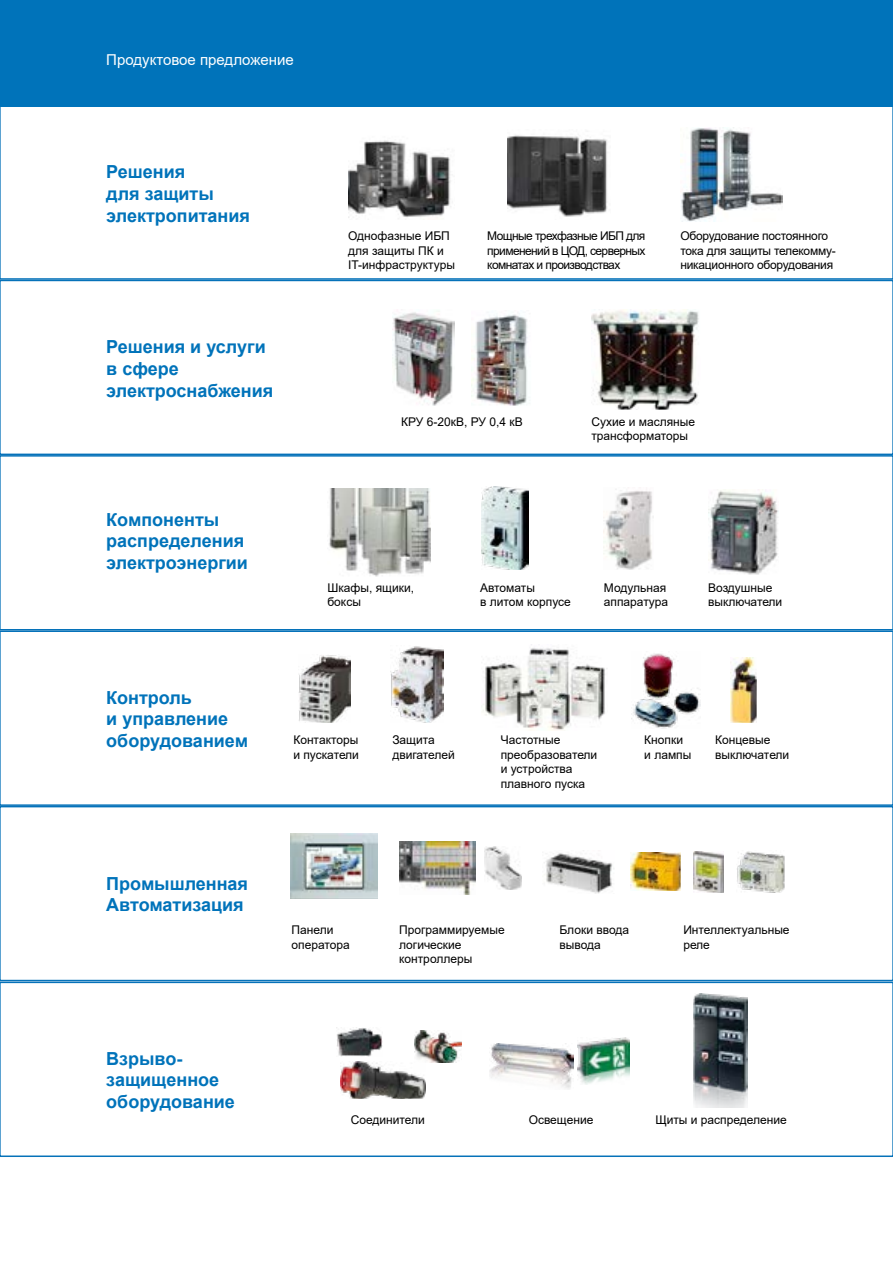
<style>
.page{position:relative;width:893px;height:1263px;background:#fff}
.page>*{position:absolute;margin:0;border:0;box-sizing:border-box;transform-origin:0 0}
.t1{font:700 18px/21.6px "Arial";color:#0073ba}
.t2{font:15px "Arial";color:#fff}
.t3{font:12px/14.4px "Arial";color:#000}
.t4{font:12px/14.4px "Arial";letter-spacing:-.02em;color:#000}
</style>
<div class="page">
<div style="left:0;top:806px;width:893px;height:175px;border:2px solid #0672b9"></div>
<div style="left:0;top:630px;width:893px;height:176px;border:2px solid #0672b9"></div>
<div style="left:0;top:981px;width:893px;height:176px;border:2px solid #0672b9"></div>
<div style="left:0;top:455px;width:893px;height:175px;border:2px solid #0672b9"></div>
<div style="left:0;top:280px;width:893px;height:175px;border:2px solid #0672b9"></div>
<div style="left:0;top:104px;width:893px;height:176px;border:2px solid #0672b9"></div>
<div style="left:0;top:0;width:893px;height:106px;background:#0073ba"></div>
<img style="left:392px;top:311px;width:62px;height:95px">
<img style="left:471px;top:313px;width:57px;height:93px">
<img style="left:348px;top:140px;width:103px;height:78px">
<img style="left:508px;top:135px;width:99px;height:82px">
<img style="left:680px;top:127px;width:103px;height:94px">
<img style="left:329px;top:488px;width:102px;height:88px">
<img style="left:482px;top:487px;width:46px;height:83px">
<img style="left:604px;top:489px;width:48px;height:81px">
<img style="left:708px;top:490px;width:70px;height:84px">
<img style="left:299px;top:655px;width:52px;height:68px">
<img style="left:390px;top:646px;width:54px;height:77px">
<img style="left:483px;top:644px;width:124px;height:87px">
<img style="left:631px;top:653px;width:69px;height:76px">
<img style="left:730px;top:657px;width:26px;height:66px">
<img style="left:291px;top:833px;width:87px;height:66px">
<img style="left:399px;top:842px;width:77px;height:52px">
<img style="left:485px;top:846px;width:36px;height:43px">
<img style="left:544px;top:850px;width:70px;height:43px">
<img style="left:631px;top:853px;width:49px;height:38px">
<img style="left:693px;top:851px;width:31px;height:41px">
<img style="left:737px;top:851px;width:48px;height:42px">
<img style="left:337px;top:1028px;width:46px;height:28px">
<img style="left:415px;top:1030px;width:46px;height:32px">
<img style="left:340px;top:1061px;width:86px;height:38px">
<img style="left:489px;top:1043px;width:85px;height:46px">
<img style="left:577px;top:1037px;width:53px;height:47px">
<img style="left:693px;top:994px;width:54px;height:113px">
<img style="left:591px;top:309px;width:108px;height:101px">
<p class="t2" style="left:106px;top:49px;width:189px">Продуктовое предложение</p>
<h1 class="t1" style="left:106px;top:161px;width:145px">Решения<br>для защиты электропитания</h1>
<h1 class="t1" style="left:106px;top:336px;width:169px">Решения и услуги в сфере электроснабжения</h1>
<h1 class="t1" style="left:106px;top:509px;width:143px">Компоненты распределения электроэнергии</h1>
<p class="t3" style="left:348px;top:229px;width:108px">Однофазные ИБП для защиты ПК и<br>IT-инфраструктуры</p>
<p class="t3" style="left:487px;top:229px;width:160px;text-align:justify">Мощные трехфазные ИБП для применений в ЦОД, серверных комнатах и производствах</p>
<p class="t4" style="left:680px;top:229px;width:157px">Оборудование постоянного тока для защиты телекомму&shy;никационного оборудования</p>
<p class="t3" style="left:401px;top:414px;width:123px">КРУ 6-20кВ, РУ 0,4 кВ</p>
<p class="t3" style="left:591px;top:414px;width:105px">Сухие и масляные трансформаторы</p>
<p class="t3" style="left:327px;top:580px;width:88px">Шкафы, ящики, боксы</p>
<p class="t3" style="left:480px;top:580px;width:92px">Автоматы<br>в литом корпусе</p>
<p class="t3" style="left:604px;top:580px;width:66px">Модульная аппаратура</p>
<p class="t3" style="left:708px;top:580px;width:76px">Воздушные выключатели</p>
<h1 class="t1" style="left:106px;top:687px;width:143px">Контроль<br>и управление оборудованием</h1>
<p class="t3" style="left:293px;top:733px;width:67px">Контакторы и пускатели</p>
<p class="t3" style="left:392px;top:733px;width:64px">Защита двигателей</p>
<p class="t3" style="left:501px;top:733px;width:98px">Частотные преобразователи и устройства плавного пуска</p>
<p class="t3" style="left:644px;top:733px;width:49px">Кнопки и лампы</p>
<p class="t3" style="left:715px;top:733px;width:76px">Концевые выключатели</p>
<h1 class="t1" style="left:106px;top:873px;width:143px">Промышленная<br>Автоматизация</h1>
<h1 class="t1" style="left:106px;top:1048px;width:130px">Взрыво&shy;защищенное оборудование</h1>
<p class="t3" style="left:291px;top:923px;width:60px">Панели оператора</p>
<p class="t3" style="left:399px;top:923px;width:107px">Программируемые логические контроллеры</p>
<p class="t3" style="left:560px;top:923px;width:71px">Блоки ввода вывода</p>
<p class="t3" style="left:683px;top:923px;width:108px">Интеллектуальные реле</p>
<p class="t3" style="left:351px;top:1112px;width:76px">Соединители</p>
<p class="t3" style="left:529px;top:1112px;width:66px">Освещение</p>
<p class="t3" style="left:655px;top:1112px;width:133px">Щиты и распределение</p>
</div>
